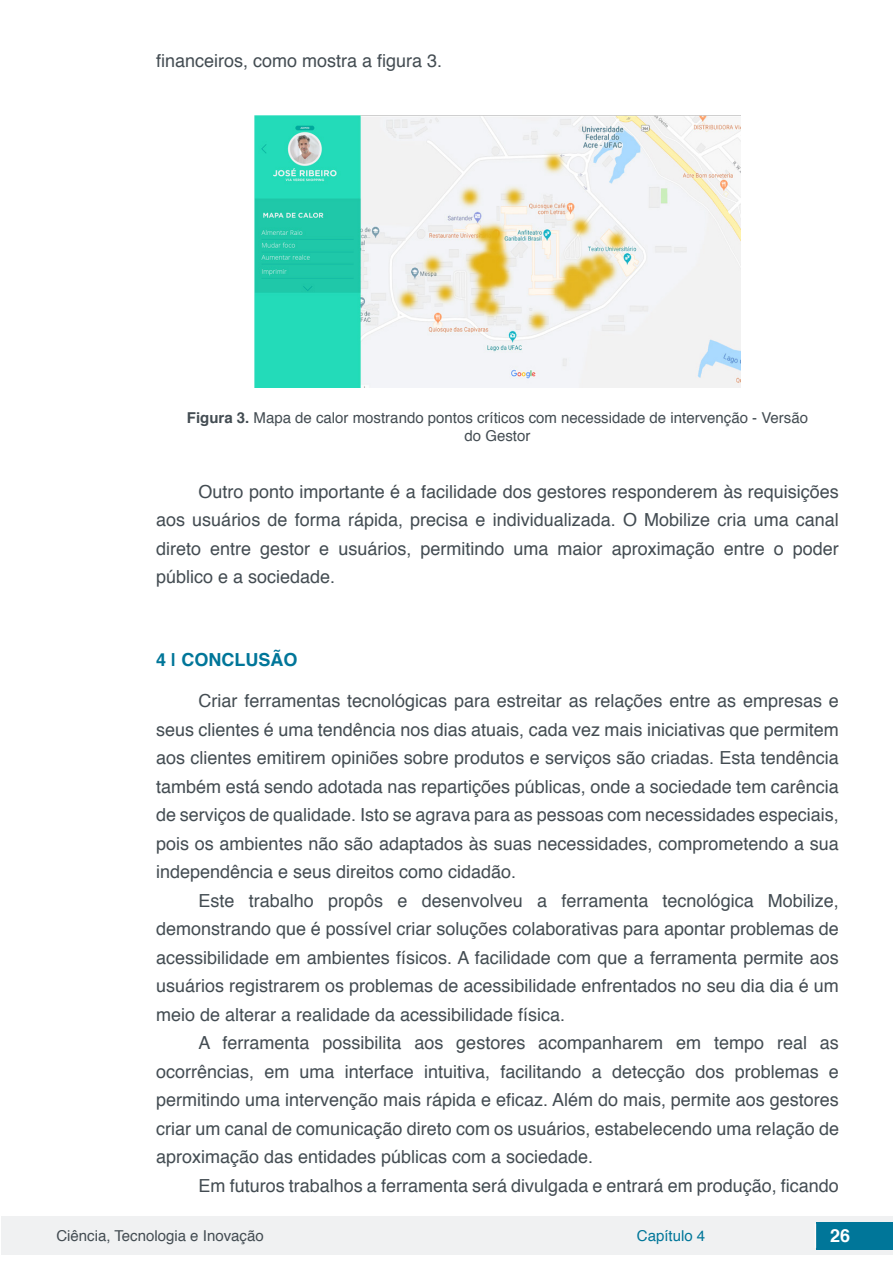
<style>
.page{position:relative;width:893px;height:1263px;background:#fff}
.page>*{position:absolute;margin:0;border:0;box-sizing:border-box;transform-origin:0 0}
.t1{font:18px/28.5px "Helvetica";color:#434c52;text-align:justify}
.t2{font:700 18px "Helvetica";color:#007699}
.t3{font:700 18px "Helvetica";color:#fff}
.t4{font:15px/18px "Helvetica";color:#434c52;text-align:center}
.t5{font:15px "Helvetica";color:#007699}
.s1{font-weight:700}
</style>
<div class="page">
<div style="left:1px;top:1216px;width:891px;height:38px;background:#f0f1f2"></div>
<div style="left:816px;top:1222px;width:77px;height:27px;background:#007699"></div>
<svg style="left:815px;top:1224px;width:1px;height:24px"></svg>
<img style="left:254px;top:115px;width:486px;height:273px">
<p class="t1" style="left:156px;top:47px;width:288px">financeiros, como mostra a figura 3.</p>
<p class="t4" style="left:187px;top:409px;width:623px"><span class="s1">Figura 3.</span> Mapa de calor mostrando pontos críticos com necessidade de intervenção - Versão do Gestor</p>
<p class="t1" style="left:156px;top:478px;width:684px;text-indent:43px">Outro ponto importante é a facilidade dos gestores responderem às requisições aos usuários de forma rápida, precisa e individualizada. O Mobilize cria uma canal direto entre gestor e usuários, permitindo uma maior aproximação entre o poder público e a sociedade.</p>
<p class="t2" style="left:156px;top:645px;width:143px">4 | CONCLUSÃO</p>
<p class="t1" style="left:156px;top:687px;width:684px;text-indent:43px">Criar ferramentas tecnológicas para estreitar as relações entre as empresas e seus clientes é uma tendência nos dias atuais, cada vez mais iniciativas que permitem aos clientes emitirem opiniões sobre produtos e serviços são criadas. Esta tendência também está sendo adotada nas repartições públicas, onde a sociedade tem carência de serviços de qualidade. Isto se agrava para as pessoas com necessidades especiais, pois os ambientes não são adaptados às suas necessidades, comprometendo a sua independência e seus direitos como cidadão.</p>
<p class="t1" style="left:156px;top:887px;width:684px;text-indent:43px">Este trabalho propôs e desenvolveu a ferramenta tecnológica Mobilize, demonstrando que é possível criar soluções colaborativas para apontar problemas de acessibilidade em ambientes físicos. A facilidade com que a ferramenta permite aos usuários registrarem os problemas de acessibilidade enfrentados no seu dia dia é um meio de alterar a realidade da acessibilidade física.</p>
<p class="t1" style="left:156px;top:1029px;width:684px;text-indent:43px">A ferramenta possibilita aos gestores acompanharem em tempo real as ocorrências, em uma interface intuitiva, facilitando a detecção dos problemas e permitindo uma intervenção mais rápida e eficaz. Além do mais, permite aos gestores criar um canal de comunicação direto com os usuários, estabelecendo uma relação de aproximação das entidades públicas com a sociedade.</p>
<p class="t1" style="left:199px;top:1172px;width:642px">Em futuros trabalhos a ferramenta será divulgada e entrará em produção, ficando</p>
<p class="t4" style="left:56px;top:1227px;width:209px">Ciência, Tecnologia e Inovação</p>
<p class="t5" style="left:637px;top:1224px;width:70px">Capítulo 4</p>
<p class="t3" style="left:830px;top:1221px;width:22px">26</p>
</div>
